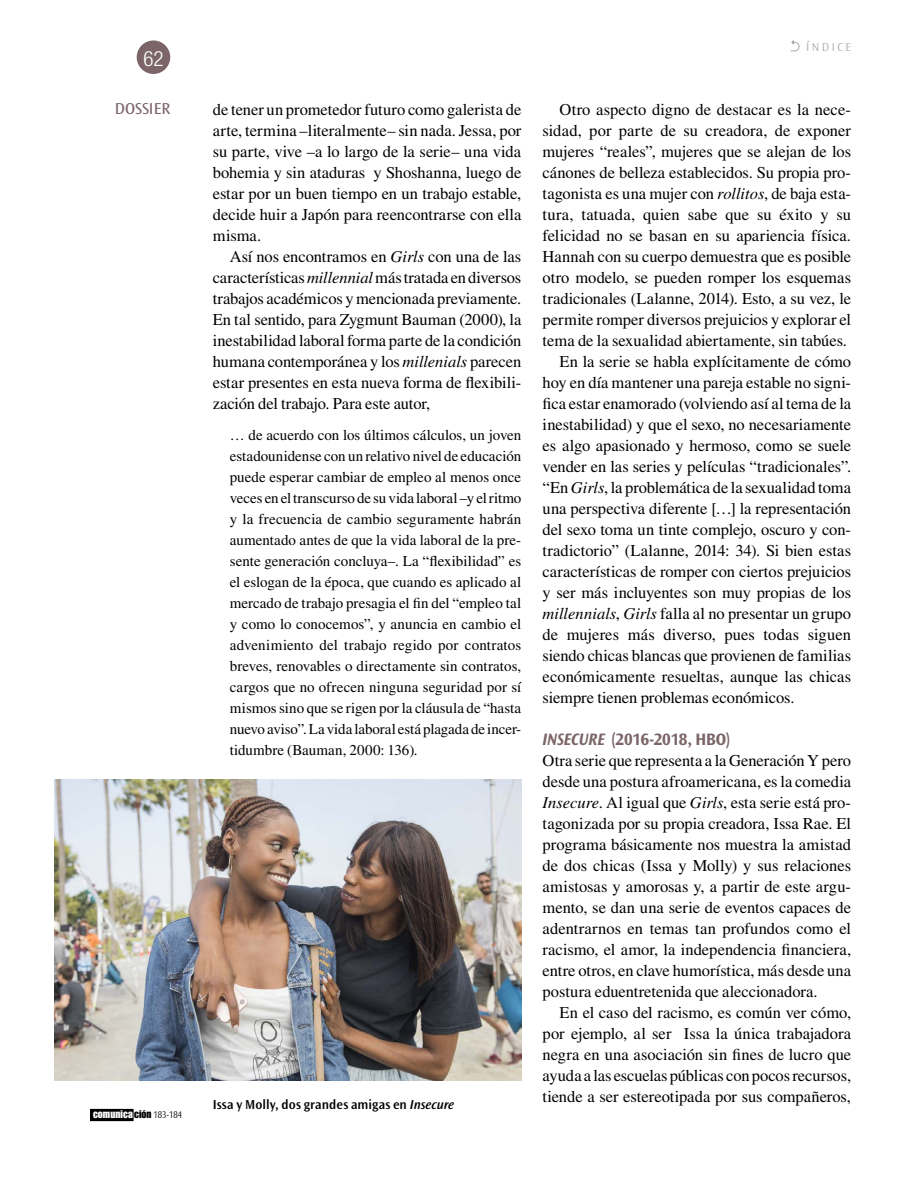
<style>
.page{position:relative;width:915px;height:1191px;background:#fff}
.page>*{position:absolute;margin:0;border:0;box-sizing:border-box;transform-origin:0 0}
.t1{font:300 condensed 21px "Helvetica Neue LT Std";color:#fff}
.t2{font:700 semi-expanded 17.25px "Ocean Sans Std";letter-spacing:-.015em;color:#7b6569;scale:.9 1}
.t3{font:16.5px/21px "Times LT Std";letter-spacing:-.005em;color:#000;text-align:justify}
.t4{font:16.5px "Ocean Sans Std";color:#7b6569}
.t5{font:15px/21px "Times LT Std";color:#000;text-align:justify}
.t6{font:600 13.5px "Ocean Sans Std";letter-spacing:.005em;color:#000}
.t7{font:300 12px "Ocean Sans Std";letter-spacing:.2em;color:#a7a9ac}
.t8{font:10.8px "Impact LT Std";letter-spacing:.01em;color:#fff}
.s1{color:#000}
.s2{font-family:"Ocean Sans Std";font-weight:300;font-size:10.2px;color:#000}
.s3{font-style:italic}
.s4{font-style:italic;font-stretch:normal}
</style>
<div class="page">
<div style="left:91px;top:1109px;width:42px;height:11px;background:#000"></div>
<div style="left:137px;top:40px;width:33px;height:34px;background:#7b6569;border-radius:50%"></div>
<svg style="left:790px;top:40px;width:9px;height:11px"></svg>
<img style="left:54px;top:779px;width:467px;height:301px">
<p class="t1" style="left:143px;top:46px;width:22px">62</p>
<p class="t4" style="left:115px;top:99px;width:57px">DOSSIER</p>
<p class="t8" style="left:93px;top:1108px;width:91px">comunica <span class="s1">ción</span> <span class="s2">183-184</span></p>
<p class="t3" style="left:213px;top:98px;width:310px">de tener un prometedor futuro como galerista de arte, termina –literalmente– sin nada. Jessa, por su parte, vive –a lo largo de la serie– una vida bohemia y sin ataduras y Shoshanna, luego de estar por un buen tiempo en un trabajo estable, decide huir a Japón para reencontrarse con ella misma.</p>
<p class="t3" style="left:213px;top:245px;width:310px;text-indent:17px">Así nos encontramos en <span class="s3">Girls</span> con una de las características <span class="s3">millennial</span> más tratada en diversos trabajos académicos y mencionada previamente.<br>En tal sentido, para Zygmunt Bauman (2000), la inestabilidad laboral forma parte de la condición humana contemporánea y los <span class="s3">millenials</span> parecen estar presentes en esta nueva forma de flexibili&shy;zación del trabajo. Para este autor,</p>
<p class="t5" style="left:230px;top:424px;width:293px">… de acuerdo con los últimos cálculos, un joven estadounidense con un relativo nivel de educación puede esperar cambiar de empleo al menos once veces en el transcurso de su vida laboral –y el ritmo y la frecuencia de cambio seguramente habrán aumentado antes de que la vida laboral de la pre&shy;sente generación concluya–. La “flexibilidad” es el eslogan de la época, que cuando es aplicado al mercado de trabajo presagia el fin del “empleo tal y como lo conocemos”, y anuncia en cambio el advenimiento del trabajo regido por contratos breves, renovables o directamente sin contratos, cargos que no ofrecen ninguna seguridad por sí mismos sino que se rigen por la cláusula de “hasta nuevo aviso”. La vida laboral está plagada de incer&shy;tidumbre (Bauman, 2000: 136).</p>
<p class="t6" style="left:213px;top:1096px;width:243px">Issa y Molly, dos grandes amigas en <span class="s3">Insecure</span></p>
<p class="t7" style="left:806px;top:40px;width:46px">ÍNDICE</p>
<p class="t3" style="left:559px;top:98px;width:293px">Otro aspecto digno de destacar es la nece-</p>
<p class="t3" style="left:542px;top:119px;width:310px">sidad, por parte de su creadora, de exponer</p>
<p class="t3" style="left:542px;top:140px;width:310px">mujeres “reales”, mujeres que se alejan de los</p>
<p class="t3" style="left:542px;top:161px;width:310px">cánones de belleza establecidos. Su propia pro-</p>
<p class="t3" style="left:542px;top:182px;width:310px">tagonista es una mujer con <span class="s3">rollitos</span>, de baja esta-</p>
<p class="t3" style="left:542px;top:203px;width:310px">tura, tatuada, quien sabe que su éxito y su</p>
<p class="t3" style="left:542px;top:224px;width:310px">felicidad no se basan en su apariencia física.</p>
<p class="t3" style="left:542px;top:245px;width:310px">Hannah con su cuerpo demuestra que es posible</p>
<p class="t3" style="left:542px;top:266px;width:310px">otro modelo, se pueden romper los esquemas</p>
<p class="t3" style="left:542px;top:287px;width:310px">tradicionales (Lalanne, 2014). Esto, a su vez, le</p>
<p class="t3" style="left:542px;top:308px;width:310px">permite romper diversos prejuicios y explorar el</p>
<p class="t3" style="left:542px;top:329px;width:306px">tema de la sexualidad abiertamente, sin tabúes.</p>
<p class="t3" style="left:559px;top:350px;width:293px">En la serie se habla explícitamente de cómo</p>
<p class="t3" style="left:542px;top:371px;width:310px">hoy en día mantener una pareja estable no signi-</p>
<p class="t3" style="left:542px;top:392px;width:310px">fica estar enamorado (volviendo así al tema de la</p>
<p class="t3" style="left:542px;top:414px;width:310px">inestabilidad) y que el sexo, no necesariamente</p>
<p class="t3" style="left:542px;top:435px;width:310px">es algo apasionado y hermoso, como se suele</p>
<p class="t3" style="left:542px;top:456px;width:310px">vender en las series y películas “tradicionales”.</p>
<p class="t3" style="left:542px;top:477px;width:310px">“En <span class="s3">Girls</span>, la problemática de la sexualidad toma</p>
<p class="t3" style="left:542px;top:498px;width:310px">una perspectiva diferente […] la representación</p>
<p class="t3" style="left:542px;top:519px;width:310px">del sexo toma un tinte complejo, oscuro y con-</p>
<p class="t3" style="left:542px;top:540px;width:310px">tradictorio” (Lalanne, 2014: 34). Si bien estas</p>
<p class="t3" style="left:542px;top:561px;width:310px">características de romper con ciertos prejuicios</p>
<p class="t3" style="left:542px;top:582px;width:310px">y ser más incluyentes son muy propias de los</p>
<p class="t3" style="left:542px;top:603px;width:310px"><span class="s3">millennials</span>, <span class="s3">Girls</span> falla al no presentar un grupo</p>
<p class="t3" style="left:542px;top:624px;width:310px">de mujeres más diverso, pues todas siguen</p>
<p class="t3" style="left:542px;top:645px;width:310px">siendo chicas blancas que provienen de familias</p>
<p class="t3" style="left:542px;top:666px;width:310px">económicamente resueltas, aunque las chicas</p>
<p class="t3" style="left:542px;top:687px;width:253px">siempre tienen problemas económicos.</p>
<p class="t2" style="left:542px;top:729px;width:210px"><span class="s4">INSECURE</span> (2016-2018, HBO)</p>
<p class="t3" style="left:542px;top:749px;width:310px">Otra serie que representa a la Generación Y pero desde una postura afroamericana, es la comedia <span class="s3">Insecure</span>. Al igual que <span class="s3">Girls</span>, esta serie está pro&shy;tagonizada por su propia creadora, Issa Rae. El programa básicamente nos muestra la amistad de dos chicas (Issa y Molly) y sus relaciones amistosas y amorosas y, a partir de este argu&shy;mento, se dan una serie de eventos capaces de adentrarnos en temas tan profundos como el racismo, el amor, la independencia financiera, entre otros, en clave humorística, más desde una postura eduentretenida que aleccionadora.</p>
<p class="t3" style="left:542px;top:1001px;width:310px;text-indent:17px">En el caso del racismo, es común ver cómo, por ejemplo, al ser Issa la única trabajadora negra en una asociación sin fines de lucro que ayuda a las escuelas públicas con pocos recursos, tiende a ser estereotipada por sus compañeros,</p>
</div>
